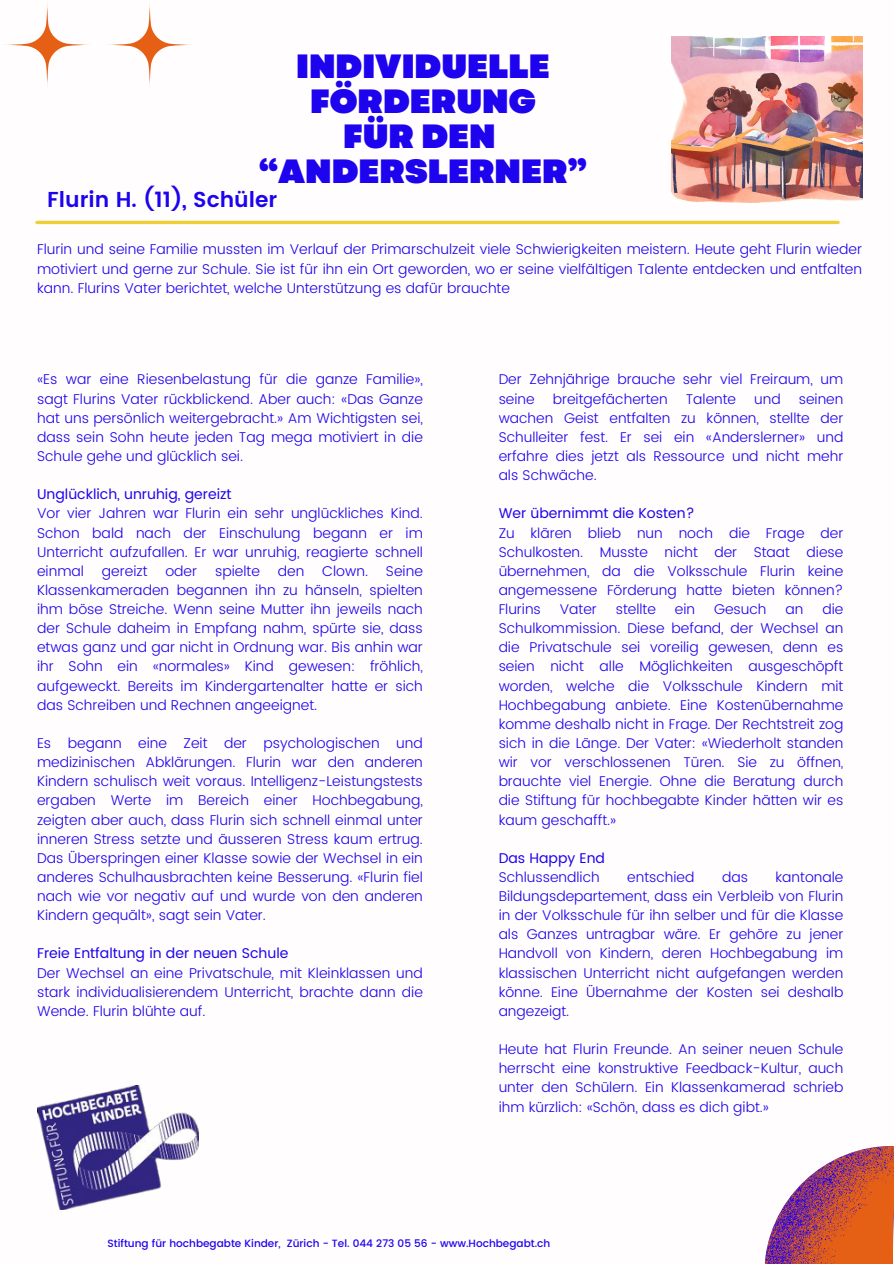
<style>
.page{position:relative;width:894px;height:1264px;background:#fff}
.page>*{position:absolute;margin:0;border:0;box-sizing:border-box;transform-origin:0 0}
.t1{font:900 33.6px/34.8px "Garet";color:#1d03ee;text-align:center}
.t2{font:600 21.6px "Poppins";color:#1d03ee}
.t3{font:300 14.1px/19.2px "Poppins";color:#1d03ee;text-align:justify}
.t4{font:500 10.5px "Poppins";color:#1d03ee}
.s1{font-weight:400}
</style>
<div class="page">
<hr style="left:37px;top:221px;width:800px;height:3px;background:#efcf37">
<svg style="left:764px;top:1146px;width:129px;height:117px"></svg>
<svg style="left:4px;top:2px;width:86px;height:86px"></svg>
<svg style="left:107px;top:2px;width:86px;height:86px"></svg>
<img style="left:37px;top:1085px;width:161px;height:124px">
<img style="left:671px;top:37px;width:191px;height:165px">
<p class="t1" style="left:259px;top:49px;width:329px">INDIVIDUELLE<br>FÖRDERUNG<br>FÜR DEN “ANDERSLERNER”</p>
<h4 class="t2" style="left:47px;top:187px;width:231px">Flurin H. (11), Schüler</h4>
<h4 class="t3" style="left:37px;top:240px;width:826px">Flurin und seine Familie mussten im Verlauf der Primarschulzeit viele Schwierigkeiten meistern. Heute geht Flurin wieder motiviert und gerne zur Schule. Sie ist für ihn ein Ort geworden, wo er seine vielfältigen Talente entdecken und entfalten kann. Flurins Vater berichtet, welche Unterstützung es dafür brauchte</h4>
<h4 class="t3" style="left:37px;top:370px;width:387px">«Es war eine Riesenbelastung für die ganze Familie», sagt Flurins Vater rückblickend. Aber auch: «Das Ganze hat uns persönlich weitergebracht.» Am Wichtigsten sei, dass sein Sohn heute jeden Tag mega motiviert in die Schule gehe und glücklich sei.</h4>
<h4 class="t3" style="left:37px;top:485px;width:387px;text-align:left"><span class="s1">Unglücklich, unruhig, gereizt<br></span>Vor vier Jahren war Flurin ein sehr unglückliches Kind.<br>Schon bald nach der Einschulung begann er im Unterricht aufzufallen. Er war unruhig, reagierte schnell einmal</h4>
<h4 class="t3" style="left:37px;top:561px;width:387px;text-indent:349px">Seine Klassenkameraden begannen ihn zu hänseln, spielten ihm böse Streiche. Wenn seine Mutter ihn jeweils nach der Schule daheim in Empfang nahm, spürte sie, dass etwas ganz und gar nicht in Ordnung war. Bis anhin war ihr Sohn ein «normales» Kind gewesen: fröhlich, aufgeweckt. Bereits im Kindergartenalter hatte er sich das Schreiben und Rechnen angeeignet.</h4>
<h4 class="t3" style="left:37px;top:733px;width:387px">Es begann eine Zeit der psychologischen und medizinischen Abklärungen. Flurin war den anderen Kindern schulisch weit voraus. Intelligenz-Leistungstests ergaben Werte im Bereich einer Hochbegabung, zeigten aber auch, dass Flurin sich schnell einmal unter inneren Stress setzte und äusseren Stress kaum ertrug.<br>Das Überspringen einer Klasse sowie der Wechsel in ein anderes Schulhausbrachten keine Besserung. «Flurin fiel nach wie vor negativ auf und wurde von den anderen Kindern gequält», sagt sein Vater.</h4>
<h4 class="t3" style="left:37px;top:944px;width:387px;text-align:left"><span class="s1">Freie Entfaltung in der neuen Schule<br></span>Der Wechsel an eine Privatschule, mit Kleinklassen und stark individualisierendem Unterricht, brachte dann die Wende. Flurin blühte auf.</h4>
<h4 class="t3" style="left:102px;top:561px;width:47px">gereizt</h4>
<h4 class="t3" style="left:165px;top:561px;width:33px">oder</h4>
<h4 class="t3" style="left:215px;top:561px;width:46px">spielte</h4>
<h4 class="t3" style="left:278px;top:561px;width:28px">den</h4>
<h4 class="t3" style="left:322px;top:561px;width:47px">Clown.</h4>
<h1 class="t3" style="left:498px;top:370px;width:346px">Der Zehnjährige brauche sehr viel Freiraum, um seine</h1>
<h1 class="t3" style="left:552px;top:389px;width:116px">breitgefächerten</h1>
<h1 class="t3" style="left:685px;top:389px;width:52px">Talente</h1>
<h1 class="t3" style="left:754px;top:389px;width:28px">und</h1>
<h1 class="t3" style="left:498px;top:389px;width:346px;text-indent:300px">seinen wachen Geist entfalten zu können, stellte der Schulleiter fest. Er sei ein «Anderslerner» und erfahre dies jetzt als Ressource und nicht mehr als Schwäche.</h1>
<h2 class="t3" style="left:498px;top:504px;width:346px;text-align:left"><span class="s1">Wer übernimmt die Kosten?<br></span>Zu klären blieb nun noch die Frage der Schulkosten. Musste nicht der Staat diese übernehmen, da die Volksschule Flurin keine angemessene Förderung hatte bieten können?<br>Flurins</h2>
<h2 class="t3" style="left:498px;top:599px;width:346px;text-indent:323px">die Schulkommission. Diese befand, der Wechsel an die Privatschule sei voreilig gewesen, denn es seien nicht alle Möglichkeiten ausgeschöpft worden, welche die Volksschule Kindern mit Hochbegabung anbiete. Eine Kostenübernahme komme deshalb nicht in Frage. Der Rechtstreit zog sich in die Länge. Der Vater: «Wiederholt standen wir vor verschlossenen Türen. Sie zu öffnen, brauchte viel Energie. Ohne die Beratung durch die Stiftung für hochbegabte Kinder hätten wir es kaum geschafft.»</h2>
<h3 class="t3" style="left:498px;top:848px;width:108px"><span class="s1">Das Happy End<br></span>Schlussendlich</h3>
<h2 class="t3" style="left:559px;top:599px;width:38px">Vater</h2>
<h2 class="t3" style="left:615px;top:599px;width:42px">stellte</h2>
<h2 class="t3" style="left:674px;top:599px;width:22px">ein</h2>
<h2 class="t3" style="left:714px;top:599px;width:54px">Gesuch</h2>
<h2 class="t3" style="left:785px;top:599px;width:19px">an</h2>
<h3 class="t3" style="left:627px;top:867px;width:69px">entschied</h3>
<h3 class="t3" style="left:721px;top:867px;width:27px">das</h3>
<h3 class="t3" style="left:498px;top:867px;width:346px;text-indent:277px">kantonale Bildungsdepartement, dass ein Verbleib von Flurin in der Volksschule für ihn selber und für die Klasse als Ganzes untragbar wäre. Er gehöre zu jener Handvoll von Kindern, deren Hochbegabung im klassischen Unterricht nicht aufgefangen werden könne. Eine Übernahme der Kosten sei deshalb angezeigt.</h3>
<h4 class="t3" style="left:498px;top:1039px;width:346px">Heute hat Flurin Freunde. An seiner neuen Schule herrscht eine konstruktive Feedback-Kultur, auch unter den Schülern. Ein Klassenkamerad schrieb ihm kürzlich: «Schön, dass es dich gibt.»</h4>
<h4 class="t4" style="left:107px;top:1237px;width:444px">Stiftung für hochbegabte Kinder, Zürich - Tel. 044 273 05 56 - www.Hochbegabt.ch</h4>
</div>
